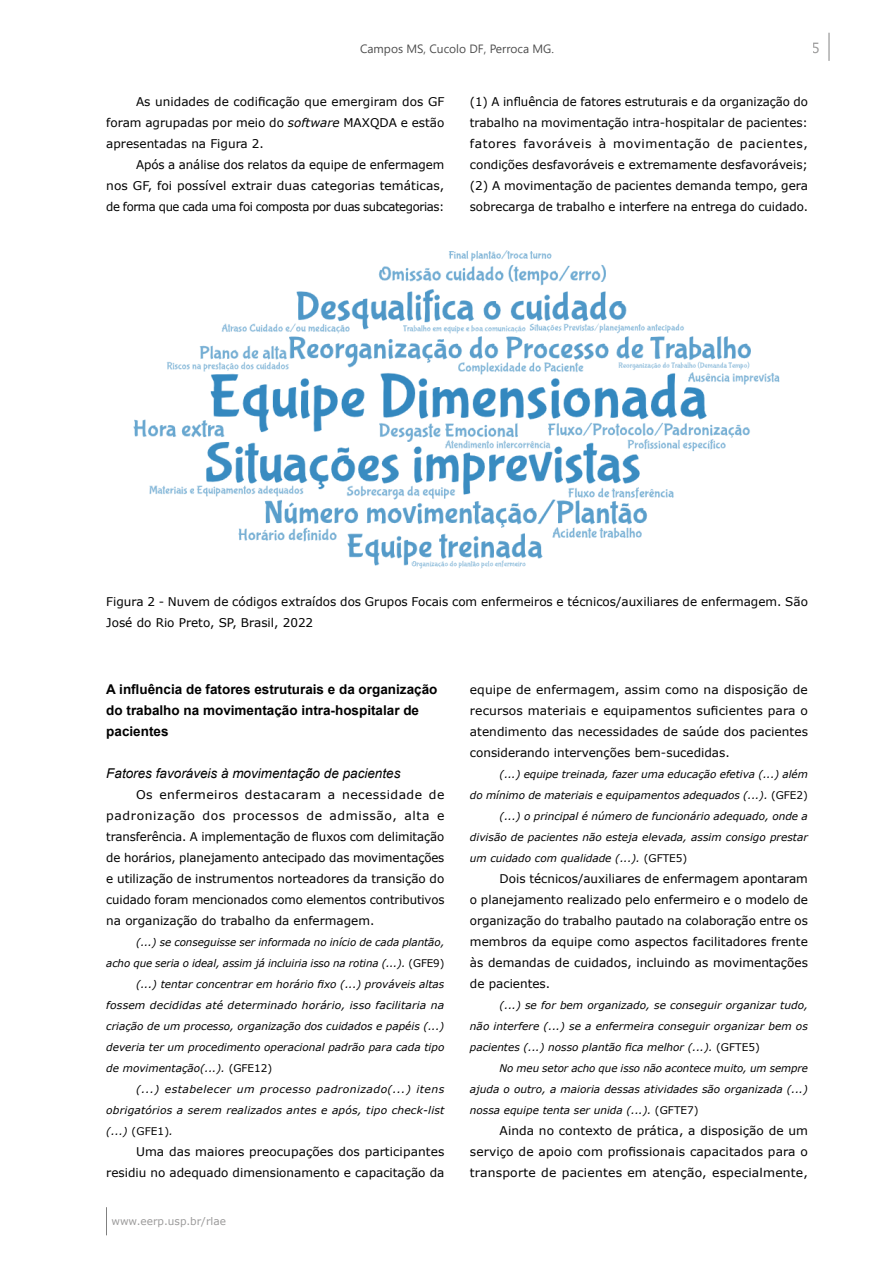
<style>
.page{position:relative;width:893px;height:1263px;background:#fff}
.page>*{position:absolute;margin:0;border:0;box-sizing:border-box;transform-origin:0 0}
.t1{font:700 13.5px/21px "Arial";color:#000}
.t2{font:italic 13.5px "Arial";color:#000}
.t3{font:13.5px "Geneva";color:#706f6f}
.t4{font:12px/21px "Verdana";color:#000;text-align:justify}
.t5{font:12px "Segoe UI";color:#000}
.t6{font:italic 10.5px/21px "Verdana";color:#000;text-align:justify}
.t7{font:italic 10.5px "Verdana";letter-spacing:.04em;color:#000}
.t8{font:10.5px "Verdana";color:#706f6f}
.s1{font-style:italic}
.s2{font-style:normal}
</style>
<div class="page">
<svg style="left:106px;top:1207px;width:1px;height:28px"></svg>
<svg style="left:829px;top:33px;width:1px;height:28px"></svg>
<img style="left:133px;top:250px;width:647px;height:319px">
<p class="t5" style="left:360px;top:38px;width:196px">Campos MS, Cucolo DF, Perroca MG.</p>
<p class="t3" style="left:812px;top:40px;width:11px">5</p>
<p class="t4" style="left:106px;top:91px;width:340px;text-indent:30px">As unidades de codificação que emergiram dos GF foram agrupadas por meio do <span class="s1">software</span> MAXQDA e estão apresentadas na Figura 2.</p>
<p class="t4" style="left:106px;top:154px;width:340px;text-indent:30px">Após a análise dos relatos da equipe de enfermagem nos GF, foi possível extrair duas categorias temáticas, de forma que cada uma foi composta por duas subcategorias:</p>
<p class="t4" style="left:470px;top:91px;width:340px">(1) A influência de fatores estruturais e da organização do trabalho na movimentação intra-hospitalar de pacientes: fatores favoráveis à movimentação de pacientes, condições desfavoráveis e extremamente desfavoráveis; (2) A movimentação de pacientes demanda tempo, gera sobrecarga de trabalho e interfere na entrega do cuidado.</p>
<p class="t4" style="left:106px;top:591px;width:703px">Figura 2 - Nuvem de códigos extraídos dos Grupos Focais com enfermeiros e técnicos/auxiliares de enfermagem. São<br>José do Rio Preto, SP, Brasil, 2022</p>
<p class="t1" style="left:106px;top:679px;width:333px">A influência de fatores estruturais e da organização do trabalho na movimentação intra-hospitalar de pacientes</p>
<p class="t2" style="left:106px;top:765px;width:296px">Fatores favoráveis à movimentação de pacientes</p>
<p class="t4" style="left:106px;top:784px;width:340px;text-indent:30px">Os enfermeiros destacaram a necessidade de padronização dos processos de admissão, alta e transferência. A implementação de fluxos com delimitação de horários, planejamento antecipado das movimentações e utilização de instrumentos norteadores da transição do cuidado foram mencionados como elementos contributivos na organização do trabalho da enfermagem.</p>
<p class="t6" style="left:136px;top:932px;width:310px">(...) se conseguisse ser informada no início de cada plantão,</p>
<p class="t6" style="left:106px;top:953px;width:340px">acho que seria o ideal, assim já incluiria isso na rotina (...). <span class="s2">(GFE9)</span></p>
<p class="t6" style="left:136px;top:974px;width:310px">(...) tentar concentrar em horário fixo (...) prováveis altas</p>
<p class="t6" style="left:106px;top:995px;width:339px">fossem decididas até determinado horário, isso facilitaria na</p>
<p class="t6" style="left:106px;top:1016px;width:340px">criação de um processo, organização dos cuidados e papéis (...)</p>
<p class="t6" style="left:106px;top:1037px;width:340px">deveria ter um procedimento operacional padrão para cada tipo</p>
<p class="t6" style="left:106px;top:1058px;width:168px">de movimentação(...). <span class="s2">(GFE12)</span></p>
<p class="t7" style="left:136px;top:1082px;width:310px">(...) estabelecer um processo padronizado(...) itens</p>
<p class="t6" style="left:106px;top:1100px;width:340px">obrigatórios a serem realizados antes e após, tipo check-list</p>
<p class="t6" style="left:106px;top:1121px;width:68px">(...) <span class="s2">(GFE1)</span>.</p>
<p class="t4" style="left:106px;top:1141px;width:340px;text-align:right">Uma das maiores preocupações dos participantes residiu no adequado dimensionamento e capacitação da</p>
<p class="t8" style="left:111px;top:1214px;width:116px">www.eerp.usp.br/rlae</p>
<p class="t4" style="left:470px;top:679px;width:340px">equipe de enfermagem, assim como na disposição de recursos materiais e equipamentos suficientes para o atendimento das necessidades de saúde dos pacientes considerando intervenções bem-sucedidas.</p>
<p class="t6" style="left:500px;top:764px;width:310px">(...) equipe treinada, fazer uma educação efetiva (...) além</p>
<p class="t6" style="left:470px;top:785px;width:340px">do mínimo de materiais e equipamentos adequados (...). <span class="s2">(GFE2)</span></p>
<p class="t6" style="left:500px;top:806px;width:310px">(...) o principal é número de funcionário adequado, onde a</p>
<p class="t6" style="left:470px;top:827px;width:340px">divisão de pacientes não esteja elevada, assim consigo prestar</p>
<p class="t6" style="left:470px;top:848px;width:219px">um cuidado com qualidade (...). <span class="s2">(GFTE5)</span></p>
<p class="t4" style="left:470px;top:868px;width:340px;text-indent:30px">Dois técnicos/auxiliares de enfermagem apontaram o planejamento realizado pelo enfermeiro e o modelo de organização do trabalho pautado na colaboração entre os membros da equipe como aspectos facilitadores frente às demandas de cuidados, incluindo as movimentações de pacientes.</p>
<p class="t6" style="left:470px;top:995px;width:340px;text-indent:30px">(...) se for bem organizado, se conseguir organizar tudo, não interfere (...) se a enfermeira conseguir organizar bem os pacientes (...) nosso plantão fica melhor (...). <span class="s2">(GFTE5)</span></p>
<p class="t6" style="left:470px;top:1058px;width:339px;text-indent:30px">No meu setor acho que isso não acontece muito, um sempre ajuda o outro, a maioria dessas atividades são organizada (...) nossa equipe tenta ser unida (...). <span class="s2">(GFTE7)</span></p>
<p class="t4" style="left:470px;top:1120px;width:340px;text-indent:30px">Ainda no contexto de prática, a disposição de um serviço de apoio com profissionais capacitados para o transporte de pacientes em atenção, especialmente,</p>
</div>
